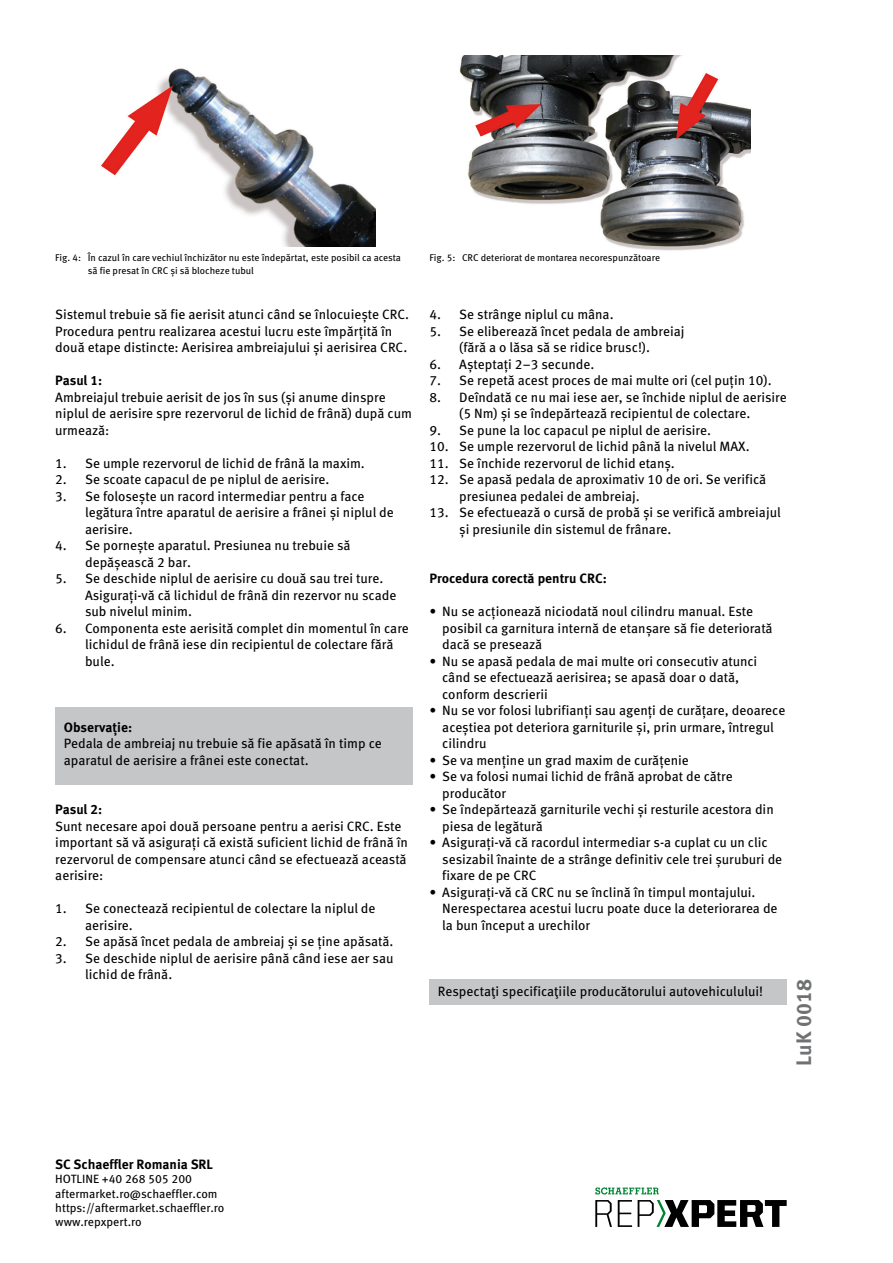
<style>
.page{position:relative;width:893px;height:1263px;background:#fff}
.page>*{position:absolute;margin:0;border:0;box-sizing:border-box;transform-origin:0 0}
.t1{font:700 21px "Meta Pro";color:#6f7172}
.t2{font:13.5px/16.5px "Meta Pro";color:#000}
.t3{font:700 13.5px "Meta Pro";color:#000}
.t4{font:12px/14.4px "Meta Pro";color:#000}
.t5{font:9.75px "Meta Pro";letter-spacing:-.005em;color:#000}
</style>
<div class="page">
<svg style="left:595px;top:1200px;width:17px;height:27px"></svg>
<svg style="left:618px;top:1200px;width:14px;height:27px"></svg>
<svg style="left:638px;top:1200px;width:149px;height:27px"></svg>
<svg style="left:595px;top:1187px;width:64px;height:7px"></svg>
<img style="left:460px;top:55px;width:291px;height:196px">
<img style="left:101px;top:68px;width:274px;height:178px">
<div style="left:55px;top:708px;width:357px;height:77px;background:#c5c6c7"></div>
<div style="left:429px;top:980px;width:358px;height:25px;background:#c5c6c7"></div>
<p class="t5" style="left:55px;top:251px;width:347px">Fig. 4: În cazul în care vechiul închizător nu este îndepărtat, este posibil ca acesta</p>
<p class="t5" style="left:429px;top:251px;width:232px">Fig. 5: CRC deteriorat de montarea necorespunzătoare</p>
<p class="t5" style="left:88px;top:263px;width:168px">să fie presat în CRC și să blocheze tubul</p>
<p class="t2" style="left:55px;top:305px;width:355px">Sistemul trebuie să fie aerisit atunci când se înlocuiește CRC.<br>Procedura pentru realizarea acestui lucru este împărțită în două etape distincte: Aerisirea ambreiajului și aerisirea CRC.</p>
<p class="t3" style="left:55px;top:370px;width:48px">Pasul 1:</p>
<p class="t2" style="left:55px;top:388px;width:358px">Ambreiajul trebuie aerisit de jos în sus (și anume dinspre niplul de aerisire spre rezervorul de lichid de frână) după cum urmează:</p>
<p class="t2" style="left:55px;top:454px;width:311px">1. Se umple rezervorul de lichid de frână la maxim.</p>
<p class="t2" style="left:55px;top:470px;width:276px">2. Se scoate capacul de pe niplul de aerisire.</p>
<p class="t2" style="left:85px;top:487px;width:310px;text-indent:-30px">3. Se folosește un racord intermediar pentru a face legătura între aparatul de aerisire a frânei și niplul de aerisire.</p>
<p class="t2" style="left:85px;top:536px;width:267px;text-indent:-30px">4. Se pornește aparatul. Presiunea nu trebuie să depășească 2 bar.</p>
<p class="t2" style="left:85px;top:569px;width:313px;text-indent:-30px">5. Se deschide niplul de aerisire cu două sau trei ture.<br>Asigurați-vă că lichidul de frână din rezervor nu scade sub nivelul minim.</p>
<p class="t2" style="left:85px;top:619px;width:325px;text-indent:-30px">6. Componenta este aerisită complet din momentul în care lichidul de frână iese din recipientul de colectare fără bule.</p>
<p class="t3" style="left:64px;top:717px;width:70px">Observație:</p>
<p class="t2" style="left:64px;top:734px;width:320px">Pedala de ambreiaj nu trebuie să fie apăsată în timp ce aparatul de aerisire a frânei este conectat.</p>
<p class="t3" style="left:55px;top:799px;width:48px">Pasul 2:</p>
<p class="t2" style="left:55px;top:817px;width:354px">Sunt necesare apoi două persoane pentru a aerisi CRC. Este important să vă asigurați că există suficient lichid de frână în rezervorul de compensare atunci când se efectuează această aerisire:</p>
<p class="t2" style="left:85px;top:899px;width:292px;text-indent:-30px">1. Se conectează recipientul de colectare la niplul de aerisire.</p>
<p class="t2" style="left:55px;top:932px;width:340px">2. Se apăsă încet pedala de ambreiaj și se ține apăsată.</p>
<p class="t2" style="left:85px;top:949px;width:310px;text-indent:-30px">3. Se deschide niplul de aerisire până când iese aer sau lichid de frână.</p>
<p class="t2" style="left:429px;top:305px;width:186px">4. Se strânge niplul cu mâna.</p>
<p class="t2" style="left:429px;top:322px;width:256px;text-align:center">5. Se eliberează încet pedala de ambreiaj (fără a o lăsa să se ridice brusc!).</p>
<p class="t2" style="left:429px;top:355px;width:166px">6. Așteptați 2–3 secunde.</p>
<p class="t2" style="left:429px;top:371px;width:344px">7. Se repetă acest proces de mai multe ori (cel puțin 10).</p>
<p class="t2" style="left:429px;top:388px;width:359px;text-align:center">8. Deîndată ce nu mai iese aer, se închide niplul de aerisire (5 Nm) și se îndepărtează recipientul de colectare.</p>
<p class="t2" style="left:429px;top:421px;width:283px">9. Se pune la loc capacul pe niplul de aerisire.</p>
<p class="t2" style="left:429px;top:437px;width:322px">10. Se umple rezervorul de lichid până la nivelul MAX.</p>
<p class="t2" style="left:429px;top:454px;width:247px">11. Se închide rezervorul de lichid etanș.</p>
<p class="t2" style="left:459px;top:470px;width:308px;text-indent:-30px">12. Se apasă pedala de aproximativ 10 de ori. Se verifică presiunea pedalei de ambreiaj.</p>
<p class="t2" style="left:459px;top:503px;width:323px;text-indent:-30px">13. Se efectuează o cursă de probă și se verifică ambreiajul și presiunile din sistemul de frânare.</p>
<p class="t3" style="left:429px;top:568px;width:179px">Procedura corectă pentru CRC:</p>
<p class="t2" style="left:442px;top:602px;width:332px;text-indent:-13px">• Nu se acționează niciodată noul cilindru manual. Este posibil ca garnitura internă de etanșare să fie deteriorată dacă se presează</p>
<p class="t2" style="left:442px;top:652px;width:317px;text-indent:-13px">• Nu se apasă pedala de mai multe ori consecutiv atunci când se efectuează aerisirea; se apasă doar o dată, conform descrierii</p>
<p class="t2" style="left:442px;top:701px;width:345px;text-indent:-13px">• Nu se vor folosi lubrifianți sau agenți de curățare, deoarece aceștiea pot deteriora garniturile și, prin urmare, întregul cilindru</p>
<p class="t2" style="left:429px;top:751px;width:261px">• Se va menține un grad maxim de curățenie</p>
<p class="t2" style="left:442px;top:767px;width:292px;text-indent:-13px">• Se va folosi numai lichid de frână aprobat de către producător</p>
<p class="t2" style="left:442px;top:800px;width:333px;text-indent:-13px">• Se îndepărtează garniturile vechi și resturile acestora din piesa de legătură</p>
<p class="t2" style="left:442px;top:833px;width:342px;text-indent:-13px">• Asigurați-vă că racordul intermediar s-a cuplat cu un clic sesizabil înainte de a strânge definitiv cele trei șuruburi de fixare de pe CRC</p>
<p class="t2" style="left:442px;top:883px;width:337px;text-indent:-13px">• Asigurați-vă că CRC nu se înclină în timpul montajului.<br>Nerespectarea acestui lucru poate duce la deteriorarea de la bun început a urechilor</p>
<p class="t2" style="left:438px;top:982px;width:327px">Respectaţi specificaţiile producătorului autovehiculului!</p>
<h1 class="t1" style="left:787px;top:1065px;width:88px;rotate:-90deg">LuK 0018</h1>
<p class="t3" style="left:55px;top:1153px;width:159px">SC Schaeffler Romania SRL</p>
<p class="t4" style="left:55px;top:1171px;width:171px">HOTLINE +40 268 505 200 aftermarket.ro@schaeffler.com https://aftermarket.schaeffler.ro www.repxpert.ro</p>
</div>
